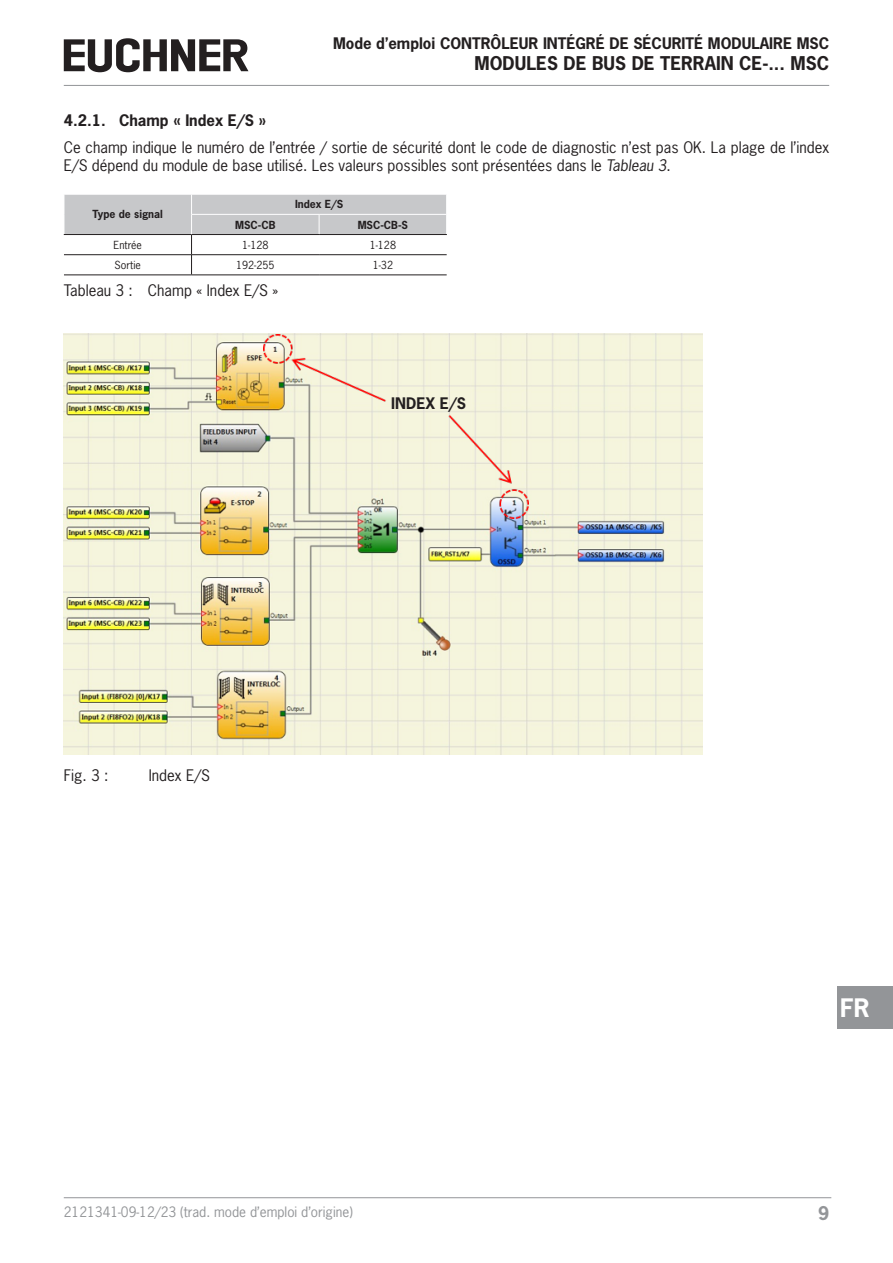
<style>
.page{position:relative;width:893px;height:1263px;background:#fff}
.page>*{position:absolute;margin:0;border:0;box-sizing:border-box;transform-origin:0 0}
.t1{font:700 24px "News Gothic Std";color:#fff}
.t2{font:700 17.85px "News Gothic Std";color:#231f20}
.t3{font:700 17.85px "News Gothic Std";color:#939598}
.paragraph_last{font:15px/18px "News Gothic Std";color:#231f20}
.tableheadleft{font:700 15px "News Gothic Std";color:#231f20}
.t4{font:13.5px "News Gothic Std";color:#939598}
.tableheadcentered{font:700 10.5px "News Gothic Std";color:#231f20}
.tablebodycentred{font:10.5px "News Gothic Std";color:#231f20}
.s1{font-style:italic}
</style>
<div class="page">
<hr style="left:64px;top:85px;width:765px;height:1px;background:#939598">
<hr style="left:64px;top:1197px;width:767px;height:1px;background:#939598">
<svg style="left:64px;top:38px;width:184px;height:34px"></svg>
<div style="left:838px;top:986px;width:55px;height:43px;background:#939598"></div>
<hr style="left:64px;top:274px;width:128px;height:1px;background:#231f20">
<hr style="left:192px;top:274px;width:127px;height:1px;background:#231f20">
<hr style="left:319px;top:274px;width:128px;height:1px;background:#231f20">
<svg style="left:64px;top:194px;width:383px;height:80px"></svg>
<hr style="left:64px;top:234px;width:128px;height:1px;background:#231f20">
<img style="left:64px;top:334px;width:638px;height:420px">
<img style="left:263px;top:335px;width:266px;height:183px">
<p class="tableheadleft" style="left:333px;top:34px;width:498px">Mode d’emploi CONTRÔLEUR INTÉGRÉ DE SÉCURITÉ MODULAIRE MSC</p>
<p class="t2" style="left:475px;top:51px;width:356px">MODULES DE BUS DE TERRAIN CE-... MSC</p>
<p class="tableheadleft" style="left:64px;top:111px;width:204px">4.2.1. Champ « Index E/S »</p>
<p class="paragraph_last" style="left:64px;top:138px;width:767px">Ce champ indique le numéro de l’entrée / sortie de sécurité dont le code de diagnostic n’est pas OK. La plage de l’index<br>E/S dépend du module de base utilisé. Les valeurs possibles sont présentées dans le <span class="s1">Tableau 3</span>.</p>
<p class="tableheadcentered" style="left:93px;top:208px;width:72px">Type de signal</p>
<p class="tableheadcentered" style="left:295px;top:197px;width:50px">Index E/S</p>
<p class="tableheadcentered" style="left:235px;top:218px;width:42px">MSC-CB</p>
<p class="tableheadcentered" style="left:358px;top:218px;width:52px">MSC-CB-S</p>
<p class="tablebodycentred" style="left:114px;top:238px;width:30px">Entrée</p>
<p class="tablebodycentred" style="left:242px;top:238px;width:28px">1-128</p>
<p class="tablebodycentred" style="left:370px;top:238px;width:28px">1-128</p>
<p class="tablebodycentred" style="left:115px;top:258px;width:28px">Sortie</p>
<p class="tablebodycentred" style="left:236px;top:258px;width:40px">192-255</p>
<p class="tablebodycentred" style="left:373px;top:258px;width:22px">1-32</p>
<p class="paragraph_last" style="left:64px;top:281px;width:216px">Tableau 3 : Champ « Index E/S »</p>
<p class="tableheadleft" style="left:391px;top:394px;width:76px">INDEX E/S</p>
<p class="paragraph_last" style="left:64px;top:766px;width:46px">Fig. 3 :</p>
<p class="paragraph_last" style="left:149px;top:766px;width:63px">Index E/S</p>
<h1 class="t1" style="left:840px;top:992px;width:31px">FR</h1>
<p class="t4" style="left:64px;top:1203px;width:291px">2121341-09-12/23 (trad. mode d’emploi d’origine)</p>
<p class="t3" style="left:818px;top:1201px;width:13px">9</p>
</div>
